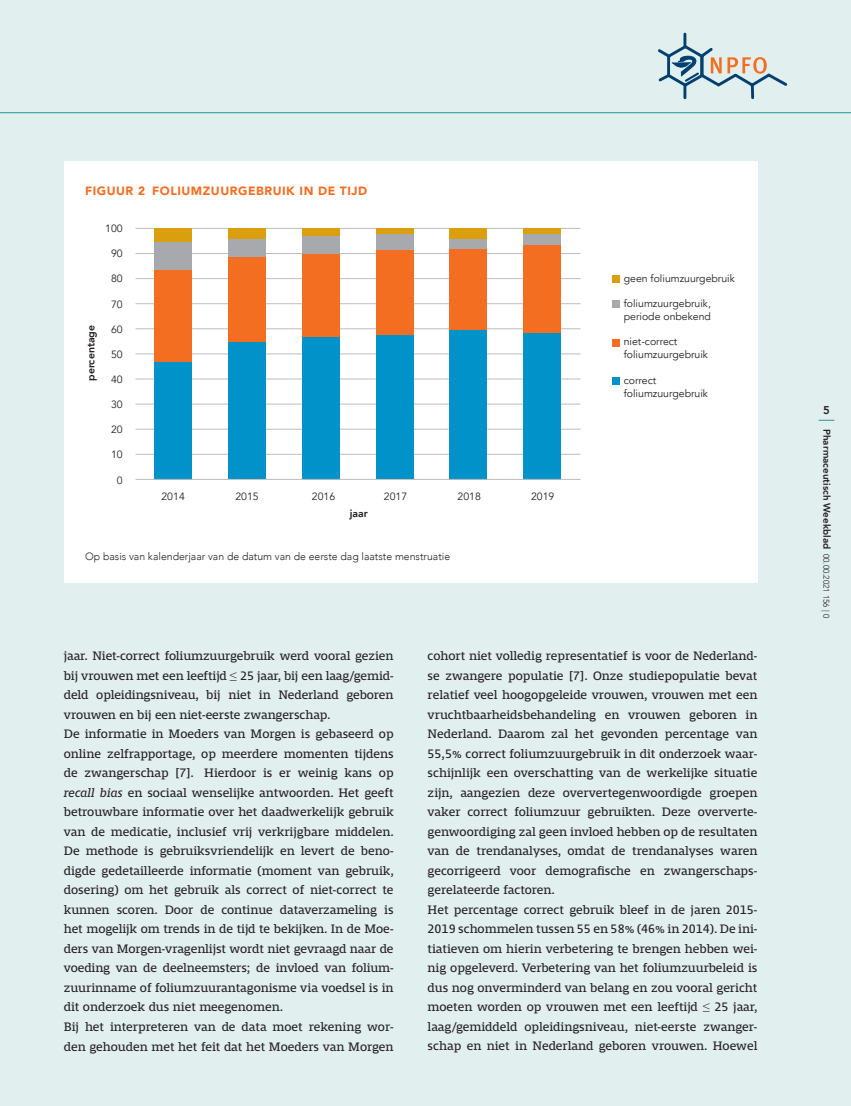
<style>
.page{position:relative;width:851px;height:1106px;background:#fff}
.page>*{position:absolute;margin:0;border:0;box-sizing:border-box;transform-origin:0 0}
.t1{font:12.75px/19.5px "Mislab Std";color:#231f20}
.t2{font:900 12px "Avenir";letter-spacing:.045em;color:#f36e21}
.t3{font:800 11.25px "Avenir";color:#231f20}
.t4{font:10.5px/12.8px "Avenir";color:#231f20}
.t5{font:300 10.5px "Avenir";color:#231f20}
.t6{font:800 10.5px "Avenir";color:#231f20}
.t7{font:800 9.75px "Avenir";color:#231f20}
.s1{font-family:"Times New Roman"}
.s2{font-style:italic}
.s3{font-weight:300;font-size:8.25px}
</style>
<div class="page">
<div style="left:0;top:0;width:850px;height:1106px;background:#e2efef"></div>
<svg style="left:818px;top:420px;width:16px;height:1px"></svg>
<hr style="left:0;top:112px;width:850px;height:1px;background:#20a19d">
<svg style="left:658px;top:32px;width:130px;height:68px"></svg>
<div style="left:64px;top:162px;width:693px;height:421px;background:#fff"></div>
<hr style="left:135px;top:228px;width:445px;height:1px;background:#bcbdc0">
<hr style="left:135px;top:253px;width:445px;height:1px;background:#bcbdc0">
<hr style="left:135px;top:278px;width:445px;height:1px;background:#bcbdc0">
<hr style="left:135px;top:303px;width:445px;height:1px;background:#bcbdc0">
<hr style="left:135px;top:328px;width:445px;height:1px;background:#bcbdc0">
<hr style="left:135px;top:354px;width:445px;height:1px;background:#bcbdc0">
<hr style="left:135px;top:379px;width:445px;height:1px;background:#bcbdc0">
<hr style="left:135px;top:404px;width:445px;height:1px;background:#bcbdc0">
<hr style="left:135px;top:429px;width:445px;height:1px;background:#bcbdc0">
<hr style="left:135px;top:454px;width:445px;height:1px;background:#bcbdc0">
<div style="left:154px;top:362px;width:38px;height:117px;background:#0092c9"></div>
<div style="left:228px;top:341px;width:37px;height:138px;background:#0092c9"></div>
<div style="left:302px;top:337px;width:37px;height:142px;background:#0092c9"></div>
<div style="left:376px;top:335px;width:37px;height:144px;background:#0092c9"></div>
<div style="left:449px;top:330px;width:38px;height:149px;background:#0092c9"></div>
<div style="left:523px;top:333px;width:37px;height:146px;background:#0092c9"></div>
<div style="left:154px;top:270px;width:38px;height:92px;background:#f36e21"></div>
<div style="left:228px;top:257px;width:37px;height:84px;background:#f36e21"></div>
<div style="left:302px;top:253px;width:37px;height:84px;background:#f36e21"></div>
<div style="left:376px;top:250px;width:37px;height:85px;background:#f36e21"></div>
<div style="left:449px;top:248px;width:38px;height:82px;background:#f36e21"></div>
<div style="left:523px;top:244px;width:37px;height:89px;background:#f36e21"></div>
<div style="left:154px;top:242px;width:38px;height:28px;background:#a8a9ad"></div>
<div style="left:228px;top:238px;width:37px;height:19px;background:#a8a9ad"></div>
<div style="left:302px;top:235px;width:37px;height:18px;background:#a8a9ad"></div>
<div style="left:376px;top:234px;width:37px;height:16px;background:#a8a9ad"></div>
<div style="left:449px;top:238px;width:38px;height:10px;background:#a8a9ad"></div>
<div style="left:523px;top:233px;width:37px;height:11px;background:#a8a9ad"></div>
<div style="left:154px;top:228px;width:38px;height:14px;background:#da9f0f"></div>
<div style="left:228px;top:228px;width:37px;height:10px;background:#da9f0f"></div>
<div style="left:302px;top:228px;width:37px;height:7px;background:#da9f0f"></div>
<div style="left:376px;top:228px;width:37px;height:6px;background:#da9f0f"></div>
<div style="left:449px;top:228px;width:38px;height:10px;background:#da9f0f"></div>
<div style="left:523px;top:228px;width:37px;height:5px;background:#da9f0f"></div>
<hr style="left:135px;top:479px;width:445px;height:1px;background:#bcbdc0">
<div style="left:612px;top:275px;width:7px;height:7px;background:#da9f0f"></div>
<div style="left:612px;top:300px;width:7px;height:8px;background:#a8a9ad"></div>
<div style="left:612px;top:339px;width:7px;height:7px;background:#f36e21"></div>
<div style="left:612px;top:377px;width:7px;height:7px;background:#0092c9"></div>
<p class="t2" style="left:85px;top:180px;width:283px">FIGUUR 2 FOLIUMZUURGEBRUIK IN DE TIJD</p>
<p class="t6" style="left:83px;top:381px;width:58px;rotate:-90deg">percentage</p>
<p class="t4" style="left:105px;top:222px;width:19px">100</p>
<p class="t4" style="left:111px;top:247px;width:13px">90</p>
<p class="t4" style="left:111px;top:272px;width:13px">80</p>
<p class="t4" style="left:111px;top:298px;width:13px">70</p>
<p class="t4" style="left:111px;top:323px;width:13px">60</p>
<p class="t4" style="left:111px;top:348px;width:13px">50</p>
<p class="t4" style="left:111px;top:373px;width:13px">40</p>
<p class="t4" style="left:111px;top:398px;width:13px">30</p>
<p class="t4" style="left:111px;top:423px;width:13px">20</p>
<p class="t4" style="left:111px;top:448px;width:13px">10</p>
<p class="t4" style="left:117px;top:473px;width:7px">0</p>
<p class="t4" style="left:161px;top:490px;width:25px">2014</p>
<p class="t4" style="left:235px;top:490px;width:25px">2015</p>
<p class="t4" style="left:312px;top:490px;width:25px">2016</p>
<p class="t4" style="left:384px;top:490px;width:25px">2017</p>
<p class="t4" style="left:457px;top:490px;width:25px">2018</p>
<p class="t4" style="left:531px;top:490px;width:25px">2019</p>
<p class="t6" style="left:350px;top:505px;width:20px">jaar</p>
<p class="t5" style="left:85px;top:550px;width:366px">Op basis van kalenderjaar van de datum van de eerste dag laatste menstruatie</p>
<p class="t4" style="left:623px;top:272px;width:113px">geen foliumzuurgebruik</p>
<p class="t4" style="left:623px;top:297px;width:89px">foliumzuurgebruik, periode onbekend</p>
<p class="t4" style="left:623px;top:336px;width:86px">niet-correct foliumzuurgebruik</p>
<p class="t4" style="left:623px;top:374px;width:86px">correct foliumzuurgebruik</p>
<p class="t1" style="left:64px;top:646px;width:332px">jaar. Niet-correct foliumzuurgebruik werd vooral gezien bij vrouwen met een leeftijd <span class="s1">≤</span> 25 jaar, bij een laag/gemid&shy;deld opleidingsniveau, bij niet in Nederland geboren vrouwen en bij een niet-eerste zwangerschap.<br>De informatie in Moeders van Morgen is gebaseerd op online zelfrapportage, op meerdere momenten tijdens de zwangerschap [7]. Hierdoor is er weinig kans op <span class="s2">recall bias</span> en sociaal wenselijke antwoorden. Het geeft betrouwbare informatie over het daadwerkelijk gebruik van de medicatie, inclusief vrij verkrijgbare middelen.<br>De methode is gebruiksvriendelijk en levert de beno&shy;digde gedetailleerde informatie (moment van gebruik, dosering) om het gebruik als correct of niet-correct te kunnen scoren. Door de continue dataverzameling is het mogelijk om trends in de tijd te bekijken. In de Moe&shy;ders van Morgen-vragenlijst wordt niet gevraagd naar de voeding van de deelneemsters; de invloed van folium&shy;zuurinname of foliumzuurantagonisme via voedsel is in dit onderzoek dus niet meegenomen.<br>Bij het interpreteren van de data moet rekening wor&shy;den gehouden met het feit dat het Moeders van Morgen</p>
<p class="t1" style="left:427px;top:646px;width:331px">cohort niet volledig representatief is voor de Nederland&shy;se zwangere populatie [7]. Onze studiepopulatie bevat relatief veel hoogopgeleide vrouwen, vrouwen met een vruchtbaarheidsbehandeling en vrouwen geboren in Nederland. Daarom zal het gevonden percentage van 55,5% correct foliumzuurgebruik in dit onderzoek waar&shy;schijnlijk een overschatting van de werkelijke situatie zijn, aangezien deze oververtegenwoordigde groepen vaker correct foliumzuur gebruikten. Deze oververte&shy;genwoordiging zal geen invloed hebben op de resultaten van de trendanalyses, omdat de trendanalyses waren gecorrigeerd voor demografische en zwangerschaps&shy;gerelateerde factoren.<br>Het percentage correct gebruik bleef in de jaren 2015- 2019 schommelen tussen 55 en 58% (46% in 2014). De ini&shy;tiatieven om hierin verbetering te brengen hebben wei&shy;nig opgeleverd. Verbetering van het foliumzuurbeleid is dus nog onverminderd van belang en zou vooral gericht moeten worden op vrouwen met een leeftijd <span class="s1">≤</span> 25 jaar, laag/gemiddeld opleidingsniveau, niet-eerste zwanger&shy;schap en niet in Nederland geboren vrouwen. Hoewel</p>
<p class="t3" style="left:823px;top:401px;width:8px">5</p>
<p class="t7" style="left:834px;top:429px;width:190px;rotate:90deg">Pharmaceutisch Weekblad <span class="s3">00.00.2021 156 | 0</span></p>
</div>
